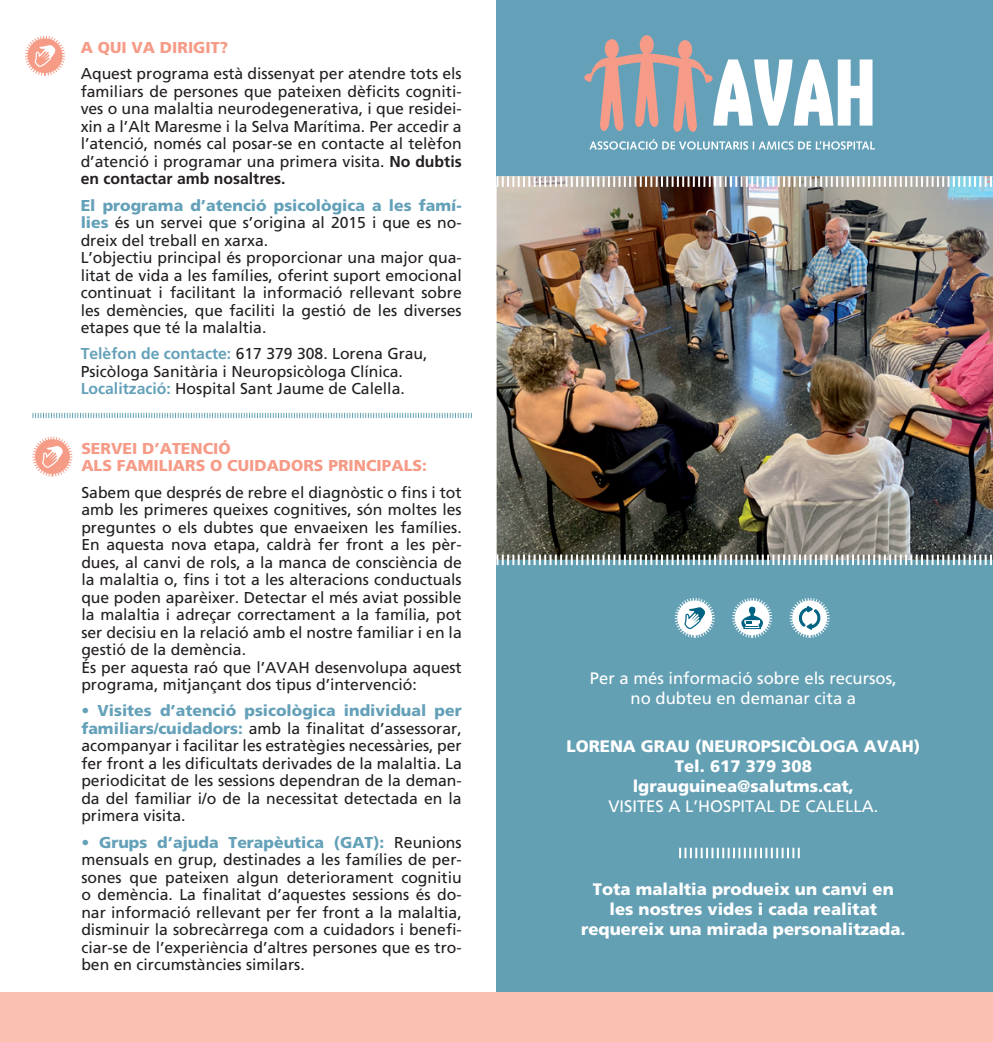
<style>
.page{position:relative;width:993px;height:1042px;background:#fff}
.page>*{position:absolute;margin:0;border:0;box-sizing:border-box;transform-origin:0 0}
.t1{font:900 16.62px/20.1px "Frutiger";color:#fff;text-align:center}
.t2{font:16.62px/20.1px "Frutiger";color:#fff;text-align:center}
.t3{font:15.75px/17.5px "Frutiger";color:#231f20}
.t4{font:900 15.75px/17.5px "Frutiger";color:#f69b87}
.s1{font-weight:700}
.s2{font-weight:900;color:#64a1b9}
.s3{font-weight:700;color:#64a1b9}
</style>
<div class="page">
<div style="left:496px;top:560px;width:496px;height:482px;background:#64a0b4"></div>
<svg style="left:674px;top:598px;width:41px;height:40px"></svg>
<svg style="left:732px;top:598px;width:41px;height:40px"></svg>
<svg style="left:789px;top:598px;width:41px;height:40px"></svg>
<div style="left:496px;top:0;width:496px;height:185px;background:#64a1b9"></div>
<svg style="left:589px;top:139px;width:285px;height:11px"></svg>
<svg style="left:584px;top:35px;width:288px;height:97px"></svg>
<img style="left:496px;top:187px;width:496px;height:367px">
<div style="left:0;top:992px;width:992px;height:50px;background:#fbc1b0"></div>
<img style="left:496px;top:176px;width:497px;height:11px">
<svg style="left:496px;top:554px;width:497px;height:11px"></svg>
<svg style="left:32px;top:436px;width:41px;height:41px"></svg>
<svg style="left:25px;top:35px;width:40px;height:41px"></svg>
<svg style="left:32px;top:413px;width:439px;height:5px"></svg>
<svg style="left:679px;top:848px;width:120px;height:10px"></svg>
<p class="t4" style="left:81px;top:38px;width:149px">A QUI VA DIRIGIT?</p>
<p class="t3" style="left:81px;top:65px;width:382px;text-align:justify">Aquest programa està dissenyat per atendre tots els familiars de persones que pateixen dèficits cogniti&shy;ves o una malaltia neurodegenerativa, i que residei&shy;xin a l’Alt Maresme i la Selva Marítima. Per accedir a l’atenció, només cal posar-se en contacte al telèfon d’atenció i programar una primera visita. <span class="s1">No dubtis en contactar amb nosaltres.</span></p>
<p class="t3" style="left:81px;top:196px;width:382px"><span class="s2">El programa d’atenció psicològica a les famí&shy;lies</span> és un servei que s’origina al 2015 i que es no&shy;dreix del treball en xarxa.<br>L’objectiu principal és proporcionar una major qua&shy;litat de vida a les famílies, oferint suport emocional continuat i facilitant la informació rellevant sobre les demències, que faciliti la gestió de les diverses etapes que té la malaltia.</p>
<p class="t3" style="left:81px;top:345px;width:348px"><span class="s3">Telèfon de contacte:</span> 617 379 308. Lorena Grau,<br>Psicòloga Sanitària i Neuropsicòloga Clínica.<br><span class="s3">Localització:</span> Hospital Sant Jaume de Calella.</p>
<p class="t4" style="left:81px;top:439px;width:347px">SERVEI D’ATENCIÓ<br>ALS FAMILIARS O CUIDADORS PRINCIPALS:</p>
<p class="t3" style="left:81px;top:483px;width:382px">Sabem que després de rebre el diagnòstic o fins i tot amb les primeres queixes cognitives, són moltes les preguntes o els dubtes que envaeixen les famílies.<br>En aquesta nova etapa, caldrà fer front a les pèr&shy;dues, al canvi de rols, a la manca de consciència de la malaltia o, fins i tot a les alteracions conductuals que poden aparèixer. Detectar el més aviat possible la malaltia i adreçar correctament a la família, pot ser decisiu en la relació amb el nostre familiar i en la gestió de la demència.<br>És per aquesta raó que l’AVAH desenvolupa aquest programa, mitjançant dos tipus d’intervenció:</p>
<p class="t3" style="left:81px;top:702px;width:382px;text-align:justify"><span class="s2">• Visites d’atenció psicològica individual per familiars/cuidadors:</span> amb la finalitat d’assessorar, acompanyar i facilitar les estratègies necessàries, per fer front a les dificultats derivades de la malaltia. La periodicitat de les sessions dependran de la deman&shy;da del familiar i/o de la necessitat detectada en la primera visita.</p>
<p class="t3" style="left:81px;top:833px;width:382px;text-align:justify"><span class="s2">• Grups d’ajuda Terapèutica (GAT):</span> Reunions mensuals en grup, destinades a les famílies de per&shy;sones que pateixen algun deteriorament cognitiu o demència. La finalitat d’aquestes sessions és do&shy;nar informació rellevant per fer front a la malaltia, disminuir la sobrecàrrega com a cuidadors i benefi&shy;ciar-se de l’experiència d’altres persones que es tro&shy;ben en circumstàncies similars.</p>
<p class="t2" style="left:589px;top:667px;width:308px">Per a més informació sobre els recursos, no dubteu en demanar cita a</p>
<p class="t1" style="left:566px;top:736px;width:100px">Lorena Grau</p>
<p class="t1" style="left:694px;top:736px;width:19px">(Neur</p>
<p class="t1" style="left:747px;top:736px;width:174px">opsicòloga AVAH)</p>
<p class="t1" style="left:674px;top:756px;width:138px">Tel. 617 379 308</p>
<p class="t1" style="left:632px;top:776px;width:223px">lgrauguinea@salutms.cat,</p>
<p class="t2" style="left:608px;top:796px;width:271px">VISITES A L’HOSPITAL DE CALELLA.</p>
<p class="t1" style="left:581px;top:879px;width:326px">Tota malaltia produeix un canvi en les nostres vides i cada realitat requereix una mirada personalitzada.</p>
</div>
